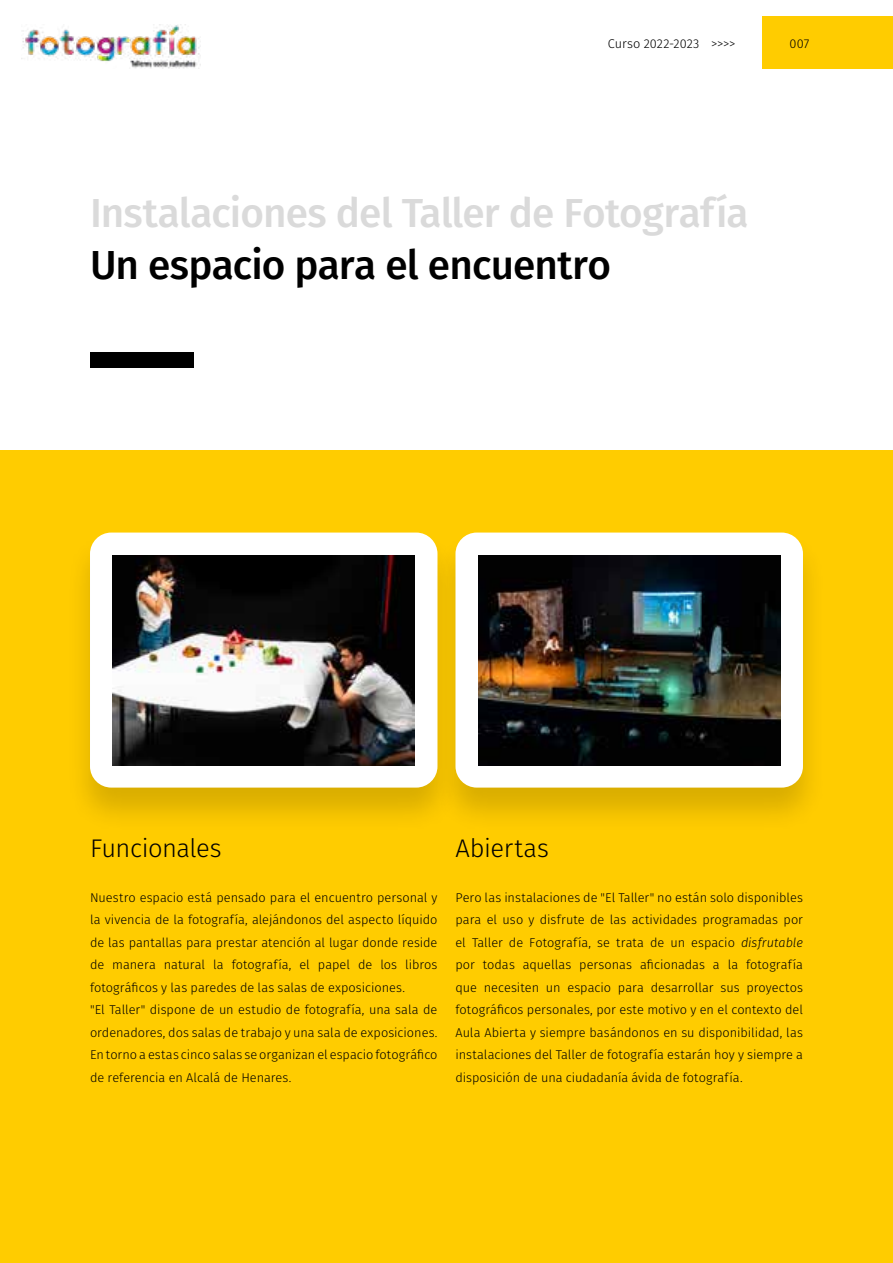
<style>
.page{position:relative;width:893px;height:1263px;background:#fff}
.page>*{position:absolute;margin:0;border:0;box-sizing:border-box;transform-origin:0 0}
.t1{font:500 40.5px "Fira Sans";letter-spacing:-.02em;color:#dadada}
.t2{font:500 40.5px "Fira Sans";letter-spacing:-.02em;color:#000}
.t3{font:300 25.5px "Fira Sans";letter-spacing:-.015em;color:#000}
.t4{font:300 12.75px/22.5px "Fira Sans";color:#000}
.s1{font-style:italic}
</style>
<div class="page">
<div style="left:0;top:450px;width:893px;height:813px;background:#fc0"></div>
<div style="left:66px;top:530px;width:395px;height:303px;background:#000;opacity:.15"></div>
<div style="left:90px;top:533px;width:347px;height:255px;background:#fff;border-radius:21px"></div>
<div style="left:432px;top:530px;width:394px;height:303px;background:#000;opacity:.15"></div>
<div style="left:455px;top:533px;width:348px;height:255px;background:#fff;border-radius:21px"></div>
<div style="left:90px;top:353px;width:104px;height:15px;background:#000"></div>
<img style="left:113px;top:555px;width:302px;height:210px">
<img style="left:478px;top:555px;width:302px;height:210px">
<div style="left:762px;top:17px;width:131px;height:52px;background:#fc0"></div>
<img style="left:21px;top:24px;width:179px;height:45px">
<p class="t4" style="left:608px;top:32px;width:129px">Curso 2022-2023 &gt;&gt;&gt;&gt;</p>
<p class="t4" style="left:790px;top:32px;width:21px">007</p>
<h1 class="t1" style="left:90px;top:180px;width:660px">Instalaciones del Taller de Fotografía</h1>
<h1 class="t2" style="left:90px;top:232px;width:522px">Un espacio para el encuentro</h1>
<h2 class="t3" style="left:90px;top:830px;width:133px">Funcionales</h2>
<p class="t4" style="left:90px;top:886px;width:349px">Nuestro espacio está pensado para el encuentro personal y la vivencia de la fotografía, alejándonos del aspecto líquido de las pantallas para prestar atención al lugar donde reside de manera natural la fotografía, el papel de los libros fotográficos y las paredes de las salas de exposiciones.<br>"El Taller" dispone de un estudio de fotografía, una sala de ordenadores, dos salas de trabajo y una sala de exposiciones.<br>En torno a estas cinco salas se organizan el espacio fotográfico de referencia en Alcalá de Henares.</p>
<h2 class="t3" style="left:455px;top:830px;width:95px">Abiertas</h2>
<p class="t4" style="left:455px;top:886px;width:349px;text-align:justify">Pero las instalaciones de "El Taller" no están solo disponibles para el uso y disfrute de las actividades programadas por el Taller de Fotografía, se trata de un espacio <span class="s1">disfrutable </span>por todas aquellas personas aficionadas a la fotografía que necesiten un espacio para desarrollar sus proyectos fotográficos personales, por este motivo y en el contexto del Aula Abierta y siempre basándonos en su disponibilidad, las instalaciones del Taller de fotografía estarán hoy y siempre a disposición de una ciudadanía ávida de fotografía.</p>
</div>
